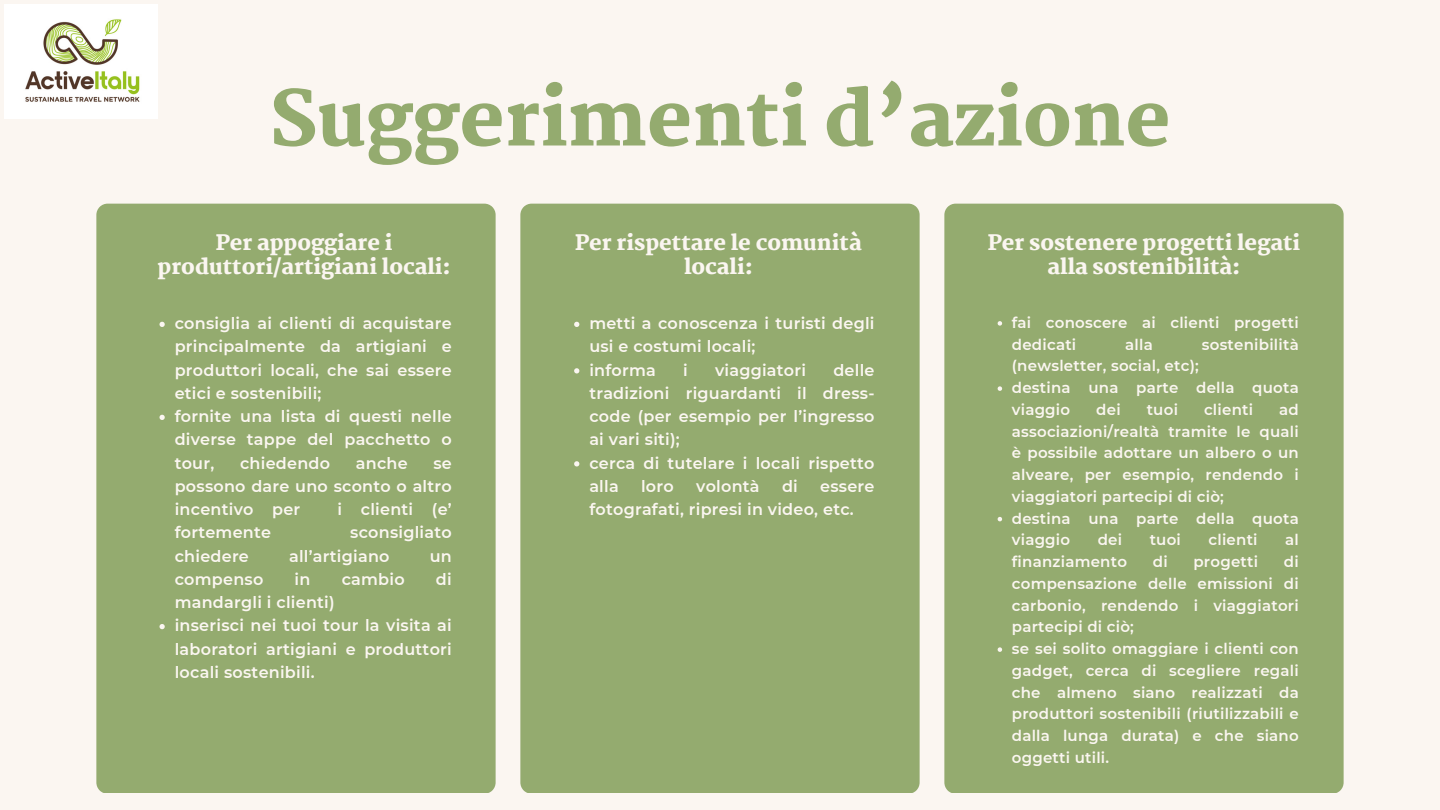
<style>
.page{position:relative;width:1440px;height:810px;background:#fbf6f1}
.page>*{position:absolute;margin:0;border:0;box-sizing:border-box;transform-origin:0 0}
.t1{font:800 75px "Martel";color:#94ab6f}
.t2{font:800 21px/24px "Martel";color:#fbf6f1;text-align:center}
.t3{font:600 16px/23.2px "Montserrat";letter-spacing:.015em;color:#fbf6f1;text-align:justify}
.t4{font:600 15px/21.8px "Montserrat";letter-spacing:.015em;color:#fbf6f1}
</style>
<div class="page">
<div style="left:96px;top:204px;width:400px;height:589px;background:#94ab6f"></div>
<div style="left:520px;top:204px;width:400px;height:589px;background:#94ab6f"></div>
<div style="left:944px;top:204px;width:400px;height:589px;background:#94ab6f"></div>
<svg style="left:160px;top:322px;width:5px;height:5px"></svg>
<svg style="left:160px;top:415px;width:5px;height:5px"></svg>
<svg style="left:160px;top:624px;width:5px;height:5px"></svg>
<svg style="left:574px;top:322px;width:5px;height:5px"></svg>
<svg style="left:574px;top:368px;width:5px;height:5px"></svg>
<svg style="left:574px;top:461px;width:5px;height:5px"></svg>
<svg style="left:998px;top:321px;width:4px;height:5px"></svg>
<svg style="left:998px;top:386px;width:4px;height:5px"></svg>
<svg style="left:998px;top:517px;width:4px;height:4px"></svg>
<svg style="left:998px;top:647px;width:4px;height:5px"></svg>
<img style="left:5px;top:5px;width:152px;height:114px">
<p class="t1" style="left:269px;top:76px;width:903px">Suggerimenti d’azione</p>
<p class="t2" style="left:158px;top:231px;width:295px">Per appoggiare i produttori/artigiani locali:</p>
<h1 class="t3" style="left:175px;top:312px;width:279px">consiglia ai clienti di acquistare principalmente da artigiani e produttori locali, che sai essere etici e sostenibili;</h1>
<h2 class="t3" style="left:175px;top:405px;width:279px">fornite una lista di questi nelle diverse tappe del pacchetto o tour,</h2>
<h2 class="t3" style="left:240px;top:451px;width:92px">chiedendo</h2>
<h2 class="t3" style="left:356px;top:451px;width:53px">anche</h2>
<h2 class="t3" style="left:175px;top:451px;width:279px;text-indent:259px">se possono dare uno sconto o altro incentivo per</h2>
<h2 class="t3" style="left:338px;top:498px;width:116px">i clienti (e’</h2>
<h2 class="t3" style="left:175px;top:521px;width:98px">fortemente</h2>
<h2 class="t3" style="left:350px;top:521px;width:103px">sconsigliato</h2>
<h2 class="t3" style="left:175px;top:544px;width:76px">chiedere</h2>
<h2 class="t3" style="left:289px;top:544px;width:102px">all’artigiano</h2>
<h2 class="t3" style="left:430px;top:544px;width:24px">un</h2>
<h2 class="t3" style="left:175px;top:568px;width:90px">compenso</h2>
<h2 class="t3" style="left:295px;top:568px;width:17px">in</h2>
<h2 class="t3" style="left:342px;top:568px;width:65px">cambio</h2>
<h2 class="t3" style="left:436px;top:568px;width:17px">di</h2>
<h2 class="t3" style="left:175px;top:591px;width:162px">mandargli i clienti)</h2>
<p class="t3" style="left:175px;top:614px;width:279px">inserisci nei tuoi tour la visita ai laboratori artigiani e produttori locali sostenibili.</p>
<p class="t2" style="left:575px;top:231px;width:288px">Per rispettare le comunità locali:</p>
<p class="t3" style="left:589px;top:312px;width:287px">metti a conoscenza i turisti degli usi e costumi locali;</p>
<p class="t3" style="left:589px;top:358px;width:68px">informa</p>
<p class="t3" style="left:683px;top:358px;width:6px">i</p>
<p class="t3" style="left:715px;top:358px;width:93px">viaggiatori</p>
<p class="t3" style="left:589px;top:358px;width:287px;text-indent:244px">delle tradizioni riguardanti il dress&shy;code (per esempio per l’ingresso ai vari siti);</p>
<h2 class="t3" style="left:589px;top:451px;width:287px">cerca di tutelare i locali rispetto alla</h2>
<h2 class="t3" style="left:641px;top:475px;width:34px">loro</h2>
<h2 class="t3" style="left:696px;top:475px;width:65px">volontà</h2>
<h2 class="t3" style="left:782px;top:475px;width:17px">di</h2>
<h2 class="t3" style="left:589px;top:475px;width:287px;text-indent:231px">essere fotografati, ripresi in video, etc.</h2>
<p class="t2" style="left:988px;top:231px;width:314px">Per sostenere progetti legati alla sostenibilità:</p>
<p class="t4" style="left:1012px;top:312px;width:288px">fai conoscere ai clienti progetti dedicati</p>
<p class="t4" style="left:1125px;top:333px;width:29px">alla</p>
<p class="t4" style="left:1202px;top:333px;width:98px">sostenibilità</p>
<p class="t4" style="left:1012px;top:355px;width:188px">(newsletter, social, etc);</p>
<p class="t4" style="left:1012px;top:377px;width:288px">destina una parte della quota viaggio</p>
<p class="t4" style="left:1096px;top:399px;width:26px">dei</p>
<p class="t4" style="left:1147px;top:399px;width:33px">tuoi</p>
<p class="t4" style="left:1204px;top:399px;width:51px">clienti</p>
<p class="t4" style="left:1012px;top:399px;width:288px;text-align:justify;text-indent:267px">ad associazioni/realtà tramite le quali è possibile adottare un albero o un alveare, per esempio, rendendo i viaggiatori partecipi di ciò;</p>
<h2 class="t4" style="left:1012px;top:507px;width:288px">destina una parte della quota viaggio</h2>
<h2 class="t4" style="left:1098px;top:529px;width:26px">dei</h2>
<h2 class="t4" style="left:1150px;top:529px;width:33px">tuoi</h2>
<h2 class="t4" style="left:1209px;top:529px;width:51px">clienti</h2>
<h2 class="t4" style="left:1285px;top:529px;width:15px">al</h2>
<h2 class="t4" style="left:1012px;top:551px;width:117px">finanziamento</h2>
<h2 class="t4" style="left:1153px;top:551px;width:16px">di</h2>
<h2 class="t4" style="left:1193px;top:551px;width:66px">progetti</h2>
<h2 class="t4" style="left:1012px;top:551px;width:288px;text-align:justify;text-indent:272px">di compensazione delle emissioni di carbonio, rendendo i viaggiatori partecipi di ciò;</h2>
<p class="t4" style="left:1012px;top:638px;width:288px;text-align:justify">se sei solito omaggiare i clienti con gadget, cerca di scegliere regali che almeno siano realizzati da produttori sostenibili (riutilizzabili e dalla lunga durata) e che siano oggetti utili.</p>
</div>
